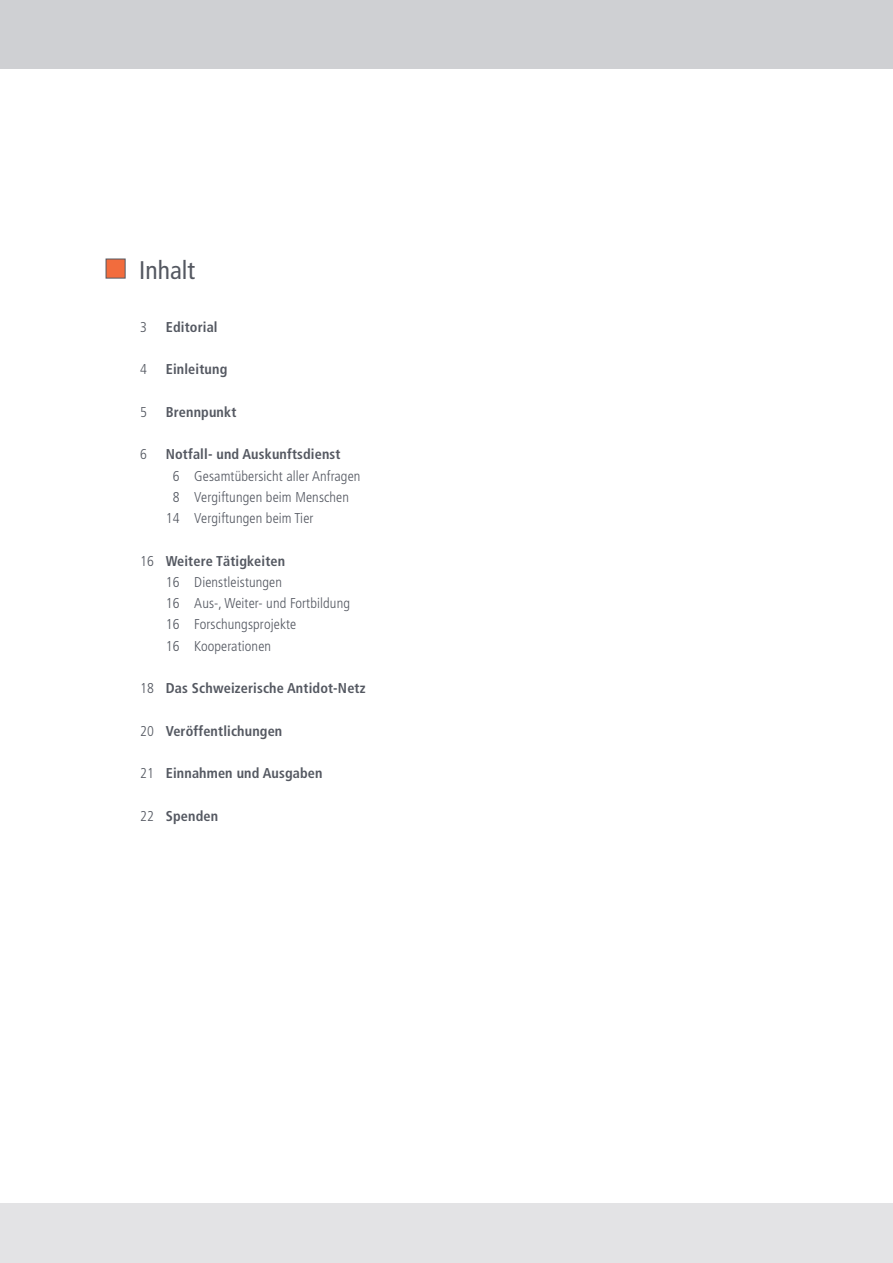
<style>
.page{position:relative;width:893px;height:1263px;background:#fff}
.page>*{position:absolute;margin:0;border:0;box-sizing:border-box;transform-origin:0 0}
.t1{font:condensed 25.5px "Frutiger";color:#545861}
.t2{font:300 condensed 14.25px/21.3px "Frutiger";letter-spacing:.01em;color:#545861}
.t3{font:700 condensed 14.25px "Frutiger";letter-spacing:.01em;color:#545861}
.s1{font-weight:700}
.s2{font-weight:300}
</style>
<div class="page">
<div style="left:0;top:0;width:893px;height:68px;background:#cfd0d3"></div>
<div style="left:106px;top:259px;width:19px;height:19px;background:#f26c3d"></div>
<div style="left:106px;top:259px;width:20px;height:20px;border:1px solid #545861"></div>
<div style="left:0;top:1203px;width:893px;height:60px;background:#e3e3e5"></div>
<h1 class="t1" style="left:139px;top:259px;width:57px">Inhalt</h1>
<p class="t2" style="left:140px;top:317px;width:8px">3</p>
<p class="t3" style="left:166px;top:321px;width:53px">Editorial</p>
<p class="t2" style="left:140px;top:360px;width:8px">4</p>
<p class="t3" style="left:166px;top:363px;width:63px">Einleitung</p>
<p class="t2" style="left:140px;top:402px;width:8px">5</p>
<p class="t3" style="left:166px;top:406px;width:72px">Brennpunkt</p>
<p class="t2" style="left:140px;top:445px;width:8px">6</p>
<p class="t3" style="left:166px;top:449px;width:176px">Notfall- und Auskunftsdienst</p>
<p class="t2" style="left:173px;top:466px;width:189px">6 Gesamtübersicht aller Anfragen</p>
<p class="t2" style="left:173px;top:487px;width:178px">8 Vergiftungen beim Menschen</p>
<p class="t2" style="left:166px;top:509px;width:149px">14 Vergiftungen beim Tier</p>
<p class="t2" style="left:166px;top:551px;width:186px;text-indent:-26px">16 <span class="s1">Weitere Tätigkeiten<br></span>16 Dienstleistungen<br>16 Aus-, Weiter- und Fortbildung<br>16 Forschungsprojekte<br>16 Kooperationen</p>
<p class="t3" style="left:140px;top:682px;width:227px"><span class="s2">18</span> Das Schweizerische Antidot-Netz</p>
<p class="t3" style="left:140px;top:725px;width:144px"><span class="s2">20</span> Veröffentlichungen</p>
<p class="t3" style="left:140px;top:767px;width:184px"><span class="s2">21</span> Einnahmen und Ausgaben</p>
<p class="t3" style="left:140px;top:810px;width:79px"><span class="s2">22</span> Spenden</p>
</div>
